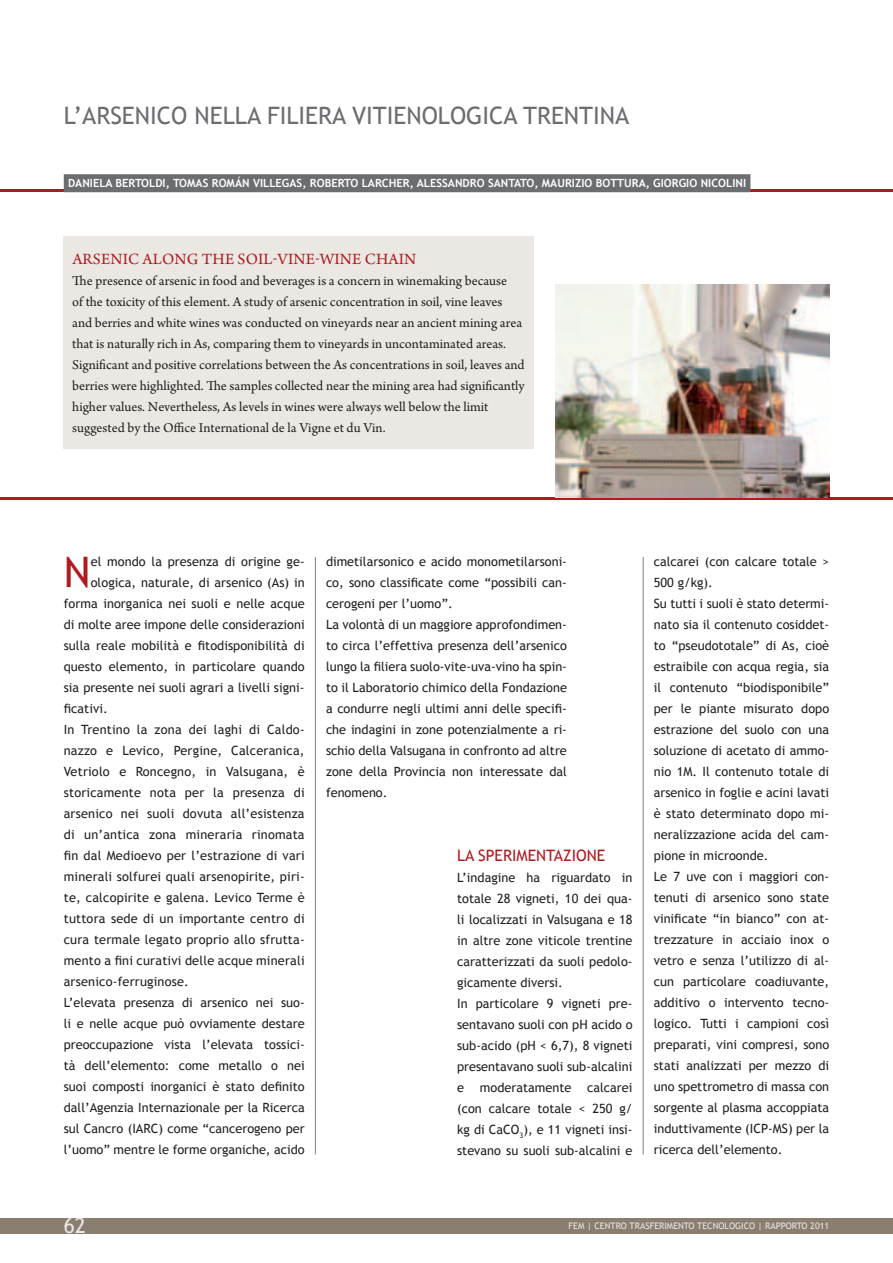
<style>
.page{position:relative;width:893px;height:1263px;background:#fff}
.page>*{position:absolute;margin:0;border:0;box-sizing:border-box;transform-origin:0 0}
.t1{font:42.15px "Trebuchet MS";color:#ae1a1e}
.t2{font:24px "Trebuchet MS";color:#6c6d70}
.t3{font:21px "Trebuchet MS";color:#ebe8e4}
.t4{font:16.5px "Arno Pro";letter-spacing:.01em;color:#ae1a1e}
.t5{font:15.75px "Trebuchet MS";color:#ae1a1e}
.t6{font:14.25px/21px "Arno Pro";color:#231f20}
.t7{font:12.75px/21px "Trebuchet MS";color:#231f20}
.t8{font:700 11.25px "Trebuchet MS";color:#fff}
.t9{font:9px "Trebuchet MS";color:#ebe8e4}
</style>
<div class="page">
<div style="left:0;top:1218px;width:893px;height:15px;background:#8a7e71"></div>
<hr style="left:0;top:497px;width:893px;height:3px;background:#ae1a1e">
<hr style="left:0;top:189px;width:893px;height:3px;background:#ae1a1e">
<hr style="left:643px;top:557px;width:1px;height:597px;background:#8a7e71">
<hr style="left:315px;top:557px;width:1px;height:597px;background:#8a7e71">
<div style="left:64px;top:174px;width:686px;height:18px;background:#6c6d70"></div>
<img style="left:555px;top:285px;width:274px;height:212px">
<div style="left:64px;top:236px;width:470px;height:213px;background:#ebe8e4"></div>
<h2 class="t2" style="left:64px;top:101px;width:567px">L’ARSENICO NELLA FILIERA VITIENOLOGICA TRENTINA</h2>
<p class="t8" style="left:68px;top:176px;width:680px">DANIELA BERTOLDI, TOMAS ROMÁN VILLEGAS, ROBERTO LARCHER, ALESSANDRO SANTATO, MAURIZIO BOTTURA, GIORG IO NICOLINI</p>
<p class="t4" style="left:72px;top:250px;width:346px">Arsenic along the soil-vine-wine chain</p>
<p class="t6" style="left:72px;top:271px;width:454px">The presence of arsenic in food and beverages is a concern in winemaking because<br>of the toxicity of this element. A study of arsenic concentration in soil, vine leaves and berries and white wines was conducted on vineyards near an ancient mining area that is naturally rich in As, comparing them to vineyards in uncontaminated areas.<br>Significant and positive correlations between the As concentrations in soil, leaves and berries were highlighted. The samples collected near the mining area had significantly higher values. Nevertheless, As levels in wines were always well below the limit suggested by the Office International de la Vigne et du Vin.</p>
<h1 class="t1" style="left:64px;top:548px;width:28px">N</h1>
<p class="t7" style="left:91px;top:551px;width:215px">el mondo la presenza di origine ge-</p>
<p class="t7" style="left:91px;top:572px;width:215px">ologica, naturale, di arsenico (As) in</p>
<p class="t7" style="left:64px;top:593px;width:242px">forma inorganica nei suoli e nelle acque</p>
<p class="t7" style="left:64px;top:614px;width:242px">di molte aree impone delle considerazioni</p>
<p class="t7" style="left:64px;top:635px;width:242px">sulla reale mobilità e fitodisponibilità di</p>
<p class="t7" style="left:64px;top:656px;width:242px">questo elemento, in particolare quando</p>
<p class="t7" style="left:64px;top:677px;width:242px">sia presente nei suoli agrari a livelli signi-</p>
<p class="t7" style="left:64px;top:698px;width:45px">ficativi.</p>
<p class="t7" style="left:64px;top:719px;width:242px">In Trentino la zona dei laghi di Caldo-</p>
<p class="t7" style="left:64px;top:740px;width:242px">nazzo e Levico, Pergine, Calceranica,</p>
<p class="t7" style="left:64px;top:761px;width:242px">Vetriolo e Roncegno, in Valsugana, è</p>
<p class="t7" style="left:64px;top:782px;width:242px">storicamente nota per la presenza di</p>
<p class="t7" style="left:64px;top:803px;width:242px">arsenico nei suoli dovuta all’esistenza</p>
<p class="t7" style="left:64px;top:824px;width:242px">di un’antica zona mineraria rinomata</p>
<p class="t7" style="left:64px;top:845px;width:242px">fin dal Medioevo per l’estrazione di vari</p>
<p class="t7" style="left:64px;top:866px;width:242px">minerali solfurei quali arsenopirite, piri-</p>
<p class="t7" style="left:64px;top:887px;width:242px">te, calcopirite e galena. Levico Terme è</p>
<p class="t7" style="left:64px;top:908px;width:242px">tuttora sede di un importante centro di</p>
<p class="t7" style="left:64px;top:929px;width:242px">cura termale legato proprio allo sfrutta-</p>
<p class="t7" style="left:64px;top:950px;width:242px">mento a fini curativi delle acque minerali</p>
<p class="t7" style="left:64px;top:971px;width:127px">arsenico-ferruginose.</p>
<p class="t7" style="left:64px;top:992px;width:242px">L’elevata presenza di arsenico nei suo-</p>
<p class="t7" style="left:64px;top:1013px;width:242px">li e nelle acque può ovviamente destare</p>
<p class="t7" style="left:64px;top:1034px;width:242px">preoccupazione vista l’elevata tossici-</p>
<p class="t7" style="left:64px;top:1055px;width:242px">tà dell’elemento: come metallo o nei</p>
<p class="t7" style="left:64px;top:1076px;width:242px">suoi composti inorganici è stato definito</p>
<p class="t7" style="left:64px;top:1097px;width:242px">dall’Agenzia Internazionale per la Ricerca</p>
<p class="t7" style="left:64px;top:1118px;width:242px">sul Cancro (IARC) come “cancerogeno per</p>
<p class="t7" style="left:64px;top:1139px;width:242px">l’uomo” mentre le forme organiche, acido</p>
<p class="t7" style="left:326px;top:551px;width:242px">dimetilarsonico e acido monometilarsoni&shy;co, sono classificate come “possibili can&shy;cerogeni per l’uomo”.<br>La volontà di un maggiore approfondimen&shy;to circa l’effettiva presenza dell’arsenico lungo la filiera suolo-vite-uva-vino ha spin&shy;to il Laboratorio chimico della Fondazione a condurre negli ultimi anni delle specifi&shy;che indagini in zone potenzialmente a ri&shy;schio della Valsugana in confronto ad altre zone della Provincia non interessate dal fenomeno.</p>
<p class="t5" style="left:457px;top:846px;width:31px">La sperimentazione</p>
<p class="t7" style="left:457px;top:867px;width:177px">L’indagine ha riguardato in totale 28 vigneti, 10 dei qua&shy;li localizzati in Valsugana e 18 in altre zone viticole trentine caratterizzati da suoli pedolo&shy;gicamente diversi.<br>In particolare 9 vigneti pre&shy;sentavano suoli con pH acido o sub-acido (pH &lt; 6,7), 8 vigneti presentavano suoli sub-alcalini e moderatamente calcarei (con calcare totale &lt; 250 g/ kg di CaCO<sub>3</sub>), e 11 vigneti insi&shy;stevano su suoli sub-alcalini e</p>
<p class="t7" style="left:654px;top:551px;width:177px">calcarei (con calcare totale &gt;<br>500 g/kg).<br>Su tutti i suoli è stato determi&shy;nato sia il contenuto cosiddet&shy;to “pseudototale” di As, cioè estraibile con acqua regia, sia il contenuto “biodisponibile” per le piante misurato dopo estrazione del suolo con una soluzione di acetato di ammo&shy;nio 1M. Il contenuto totale di arsenico in foglie e acini lavati è stato determinato dopo mi&shy;neralizzazione acida del cam&shy;pione in microonde.<br>Le 7 uve con i maggiori con&shy;tenuti di arsenico sono state vinificate “in bianco” con at&shy;trezzature in acciaio inox o vetro e senza l’utilizzo di al&shy;cun particolare coadiuvante, additivo o intervento tecno&shy;logico. Tutti i campioni così preparati, vini compresi, sono stati analizzati per mezzo di uno spettrometro di massa con sorgente al plasma accoppiata induttivamente (ICP-MS) per la ricerca dell’elemento.</p>
<h3 class="t3" style="left:64px;top:1213px;width:24px">62</h3>
<p class="t9" style="left:568px;top:1220px;width:262px">FEM | CENTRO TRASFERIMENTO TECNoLOGICO | RAPPORTO 2011</p>
</div>
